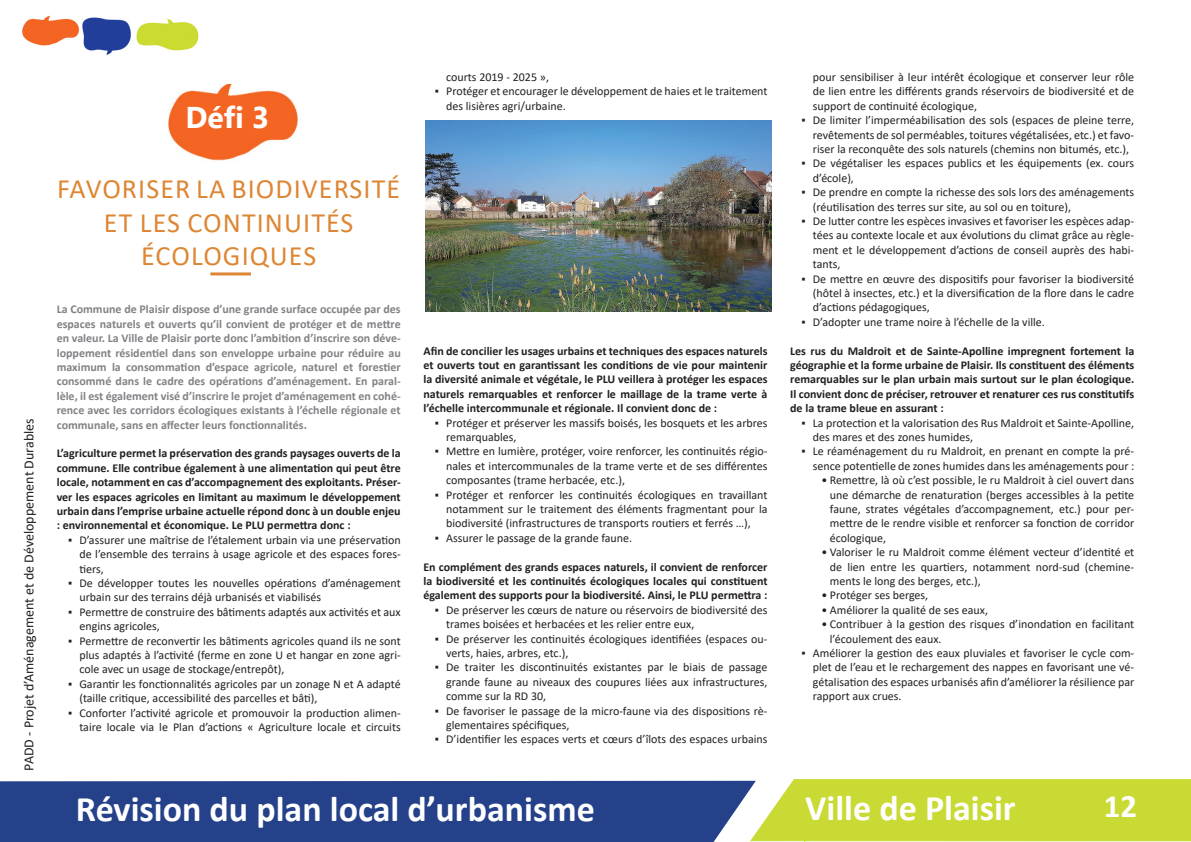
<style>
.page{position:relative;width:1191px;height:842px;background:#fff}
.page>*{position:absolute;margin:0;border:0;box-sizing:border-box;transform-origin:0 0}
.t1{font:700 36px "Calibri";color:#fff}
.t2{font:700 32.8px "Calibri";color:#fff}
.t3{font:700 30px "Ebrima";color:#fff}
._3_-_Titre_défi_orie{font:28px/33.6px "Calibri";letter-spacing:.04em;color:#dd8735;text-align:center}
.t4{font:14px "Calibri";color:#231f20}
.t5{font:12px/14.4px "Calibri";color:#231f20;text-align:justify}
._5-Corps_de_texte_no{font:700 12px/14.4px "Calibri";color:#231f20;text-align:justify}
.intro_grise{font:700 12px/14.4px "Calibri";color:#808285;text-align:justify}
</style>
<div class="page">
<div style="left:0;top:781px;width:749px;height:61px;background:#24418a"></div>
<svg style="left:749px;top:779px;width:442px;height:63px;background:#ccdc42"></svg>
<img style="left:22px;top:15px;width:177px;height:40px">
<img style="left:425px;top:121px;width:346px;height:190px">
<img style="left:169px;top:85px;width:130px;height:76px">
<hr style="left:210px;top:272px;width:41px;height:3px;background:#dd8735">
<p class="t4" style="left:19px;top:770px;width:354px;rotate:-90deg">PADD - Projet d’Aménagement et de Développement Durables</p>
<p class="t3" style="left:185px;top:94px;width:85px">Défi 3</p>
<p class="_3_-_Titre_défi_orie" style="left:57px;top:171px;width:344px">FAVORISER LA BIODIVERSITÉ<br>ET LES CONTINUITÉS<br>ÉCOLOGIQUES</p>
<p class="intro_grise" style="left:57px;top:302px;width:345px">La Commune de Plaisir dispose d’une grande surface occupée par des espaces naturels et ouverts qu’il convient de protéger et de mettre en valeur. La Ville de Plaisir porte donc l’ambition d’inscrire son déve&shy;loppement résidentiel dans son enveloppe urbaine pour réduire au maximum la consommation d’espace agricole, naturel et forestier consommé dans le cadre des opérations d’aménagement. En paral&shy;lèle, il est également visé d’inscrire le projet d’aménagement en cohé&shy;rence avec les corridors écologiques existants à l’échelle régionale et communale, sans en affecter leurs fonctionnalités.</p>
<p class="_5-Corps_de_texte_no" style="left:57px;top:446px;width:345px">L’agriculture permet la préservation des grands paysages ouverts de la commune. Elle contribue également à une alimentation qui peut être locale, notamment en cas d’accompagnement des exploitants. Préser&shy;ver les espaces agricoles en limitant au maximum le développement urbain dans l’emprise urbaine actuelle répond donc à un double enjeu : environnemental et économique. Le PLU permettra donc :</p>
<p class="t5" style="left:79px;top:532px;width:323px;text-indent:-11px">▪ D’assurer une maîtrise de l’étalement urbain via une préservation de l’ensemble des terrains à usage agricole et des espaces fores&shy;tiers,</p>
<p class="t5" style="left:79px;top:575px;width:323px;text-indent:-11px">▪ De développer toutes les nouvelles opérations d’aménagement urbain sur des terrains déjà urbanisés et viabilisés</p>
<p class="t5" style="left:79px;top:604px;width:323px;text-indent:-11px">▪ Permettre de construire des bâtiments adaptés aux activités et aux engins agricoles,</p>
<p class="t5" style="left:79px;top:633px;width:323px;text-indent:-11px">▪ Permettre de reconvertir les bâtiments agricoles quand ils ne sont plus adaptés à l’activité (ferme en zone U et hangar en zone agri&shy;cole avec un usage de stockage/entrepôt),</p>
<p class="t5" style="left:79px;top:676px;width:323px;text-indent:-11px">▪ Garantir les fonctionnalités agricoles par un zonage N et A adapté (taille critique, accessibilité des parcelles et bâti),</p>
<p class="t5" style="left:68px;top:705px;width:334px;text-align:right">▪ Conforter l’activité agricole et promouvoir la production alimen&shy;taire locale via le Plan d’actions « Agriculture locale et circuits</p>
<p class="t5" style="left:446px;top:70px;width:104px">courts 2019 - 2025 »,</p>
<p class="t5" style="left:446px;top:84px;width:323px;text-indent:-11px">▪ Protéger et encourager le développement de haies et le traitement des lisières agri/urbaine.</p>
<p class="_5-Corps_de_texte_no" style="left:423px;top:343px;width:345px">Afin de concilier les usages urbains et techniques des espaces naturels et ouverts tout en garantissant les conditions de vie pour maintenir la diversité animale et végétale, le PLU veillera à protéger les espaces naturels remarquables et renforcer le maillage de la trame verte à l’échelle intercommunale et régionale. Il convient donc de :</p>
<p class="t5" style="left:446px;top:415px;width:323px;text-indent:-11px">▪ Protéger et préserver les massifs boisés, les bosquets et les arbres remarquables,</p>
<p class="t5" style="left:446px;top:444px;width:323px;text-indent:-11px">▪ Mettre en lumière, protéger, voire renforcer, les continuités régio&shy;nales et intercommunales de la trame verte et de ses différentes composantes (trame herbacée, etc.),</p>
<p class="t5" style="left:446px;top:487px;width:323px;text-indent:-11px">▪ Protéger et renforcer les continuités écologiques en travaillant notamment sur le traitement des éléments fragmentant pour la biodiversité (infrastructures de transports routiers et ferrés …),</p>
<p class="t5" style="left:435px;top:530px;width:199px">▪ Assurer le passage de la grande faune.</p>
<p class="_5-Corps_de_texte_no" style="left:423px;top:559px;width:345px">En complément des grands espaces naturels, il convient de renforcer la biodiversité et les continuités écologiques locales qui constituent également des supports pour la biodiversité. Ainsi, le PLU permettra :</p>
<p class="t5" style="left:446px;top:602px;width:323px;text-indent:-11px">▪ De préserver les cœurs de nature ou réservoirs de biodiversité des trames boisées et herbacées et les relier entre eux,</p>
<p class="t5" style="left:446px;top:631px;width:323px;text-indent:-11px">▪ De préserver les continuités écologiques identifiées (espaces ou&shy;verts, haies, arbres, etc.),</p>
<p class="t5" style="left:446px;top:660px;width:323px;text-indent:-11px">▪ De traiter les discontinuités existantes par le biais de passage grande faune au niveaux des coupures liées aux infrastructures, comme sur la RD 30,</p>
<p class="t5" style="left:446px;top:703px;width:323px;text-indent:-11px">▪ De favoriser le passage de la micro-faune via des dispositions rè&shy;glementaires spécifiques,</p>
<p class="t5" style="left:435px;top:732px;width:334px">▪ D’identifier les espaces verts et cœurs d’îlots des espaces urbains</p>
<p class="t5" style="left:813px;top:70px;width:323px">pour sensibiliser à leur intérêt écologique et conserver leur rôle de lien entre les différents grands réservoirs de biodiversité et de support de continuité écologique,</p>
<p class="t5" style="left:813px;top:113px;width:323px;text-indent:-11px">▪ De limiter l’imperméabilisation des sols (espaces de pleine terre, revêtements de sol perméables, toitures végétalisées, etc.) et favo&shy;riser la reconquête des sols naturels (chemins non bitumés, etc.),</p>
<p class="t5" style="left:813px;top:156px;width:323px;text-indent:-11px">▪ De végétaliser les espaces publics et les équipements (ex. cours d’école),</p>
<p class="t5" style="left:813px;top:185px;width:323px;text-indent:-11px">▪ De prendre en compte la richesse des sols lors des aménagements (réutilisation des terres sur site, au sol ou en toiture),</p>
<p class="t5" style="left:813px;top:214px;width:323px;text-indent:-11px">▪ De lutter contre les espèces invasives et favoriser les espèces adap&shy;tées au contexte locale et aux évolutions du climat grâce au règle&shy;ment et le développement d’actions de conseil auprès des habi&shy;tants,</p>
<p class="t5" style="left:813px;top:271px;width:323px;text-indent:-11px">▪ De mettre en œuvre des dispositifs pour favoriser la biodiversité (hôtel à insectes, etc.) et la diversification de la flore dans le cadre d’actions pédagogiques,</p>
<p class="t5" style="left:801px;top:314px;width:245px">▪ D’adopter une trame noire à l’échelle de la ville.</p>
<p class="_5-Corps_de_texte_no" style="left:790px;top:343px;width:345px">Les rus du Maldroit et de Sainte-Apolline impregnent fortement la géographie et la forme urbaine de Plaisir. Ils constituent des éléments remarquables sur le plan urbain mais surtout sur le plan écologique.<br>Il convient donc de préciser, retrouver et renaturer ces rus constitutifs de la trame bleue en assurant :</p>
<p class="t5" style="left:813px;top:415px;width:323px;text-indent:-11px">▪ La protection et la valorisation des Rus Maldroit et Sainte-Apolline, des mares et des zones humides,</p>
<p class="t5" style="left:801px;top:444px;width:334px;text-align:right">▪ Le réaménagement du ru Maldroit, en prenant en compte la pré&shy;sence potentielle de zones humides dans les aménagements pour :</p>
<p class="t5" style="left:830px;top:473px;width:306px;text-indent:-9px">• Remettre, là où c’est possible, le ru Maldroit à ciel ouvert dans une démarche de renaturation (berges accessibles à la petite faune, strates végétales d’accompagnement, etc.) pour per&shy;mettre de le rendre visible et renforcer sa fonction de corridor écologique,</p>
<p class="t5" style="left:830px;top:545px;width:306px;text-indent:-9px">• Valoriser le ru Maldroit comme élément vecteur d’identité et de lien entre les quartiers, notamment nord-sud (chemine&shy;ments le long des berges, etc.),</p>
<p class="t5" style="left:821px;top:588px;width:108px">• Protéger ses berges,</p>
<p class="t5" style="left:821px;top:602px;width:168px">• Améliorer la qualité de ses eaux,</p>
<p class="t5" style="left:830px;top:617px;width:306px;text-indent:-9px">• Contribuer à la gestion des risques d’inondation en facilitant l’écoulement des eaux.</p>
<p class="t5" style="left:813px;top:646px;width:323px;text-indent:-11px">▪ Améliorer la gestion des eaux pluviales et favoriser le cycle com&shy;plet de l’eau et le rechargement des nappes en favorisant une vé&shy;gétalisation des espaces urbanisés afin d’améliorer la résilience par rapport aux crues.</p>
<h1 class="t1" style="left:76px;top:784px;width:520px">Révision du plan local d’urbanisme</h1>
<h1 class="t1" style="left:805px;top:783px;width:212px">Ville de Plaisir</h1>
<h2 class="t2" style="left:1103px;top:782px;width:35px">12</h2>
</div>
